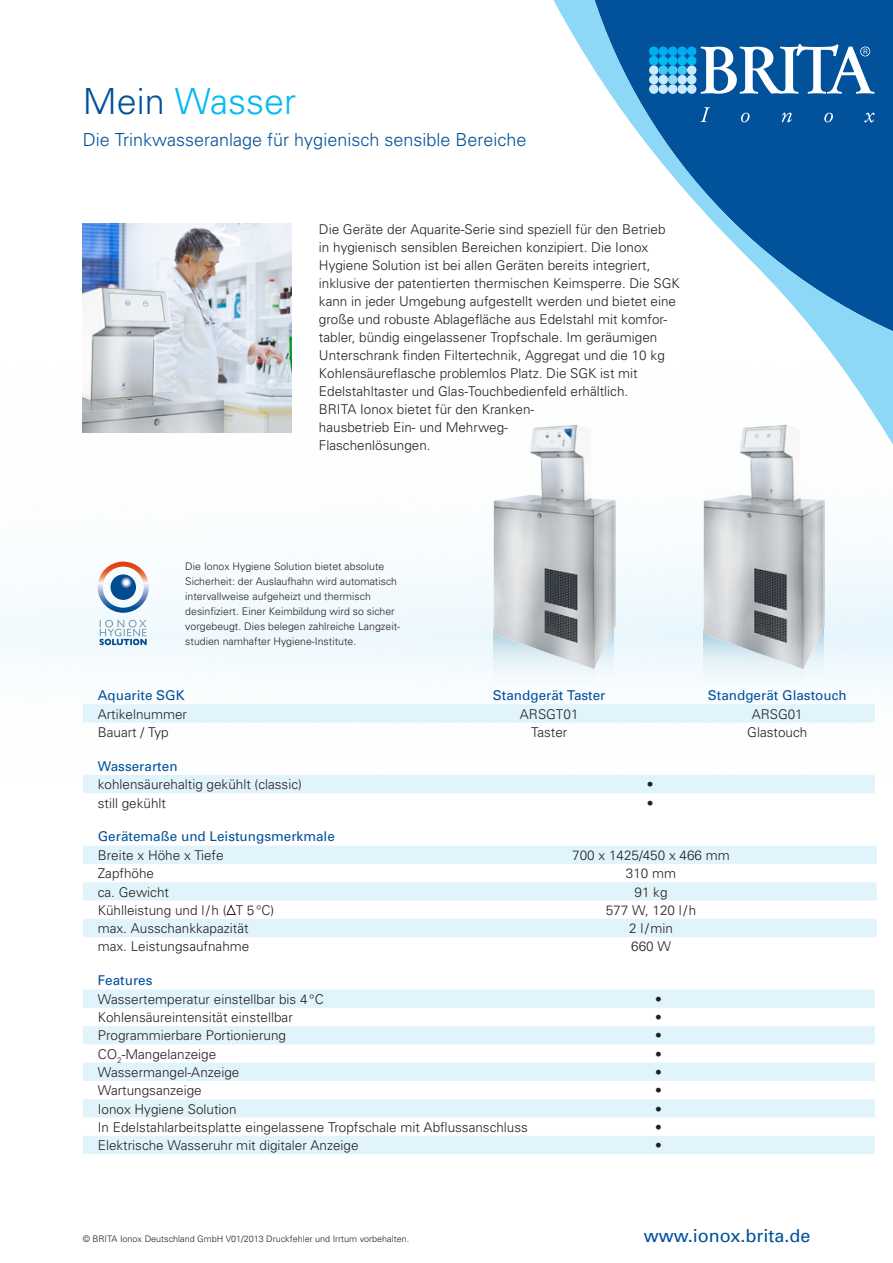
<style>
.page{position:relative;width:893px;height:1263px;background:#fff}
.page>*{position:absolute;margin:0;border:0;box-sizing:border-box;transform-origin:0 0}
.t1{font:300 36px "Univers";color:#00baf1}
.t2{font:300 18px "Univers";color:#01519b}
.t3{font:18px "Univers";color:#01519b}
.t4{font:300 13.5px/18px "Univers";color:#231f20}
.t5{font:13.5px "Univers";color:#01519b}
.t6{font:300 10.5px/15px "Univers";color:#231f20}
.t7{font:300 9px "Univers";color:#231f20}
.s1{color:#01519b}
</style>
<div class="page">
<img style="left:0;top:364px;width:893px;height:359px">
<svg style="left:519px;top:0;width:374px;height:492px"></svg>
<svg style="left:701px;top:44px;width:173px;height:51px"></svg>
<div style="left:649px;top:46px;width:9px;height:10px;background:#00aeef;border-radius:50%"></div>
<div style="left:649px;top:56px;width:9px;height:9px;background:#00baf1;border-radius:50%"></div>
<div style="left:649px;top:65px;width:9px;height:10px;background:#c6eafa;border-radius:50%"></div>
<div style="left:649px;top:75px;width:9px;height:9px;background:#c6eafa;border-radius:50%"></div>
<div style="left:649px;top:84px;width:9px;height:10px;background:#c6eafa;border-radius:50%"></div>
<div style="left:658px;top:46px;width:10px;height:10px;background:#00aeef;border-radius:50%"></div>
<div style="left:658px;top:56px;width:10px;height:9px;background:#00baf1;border-radius:50%"></div>
<div style="left:658px;top:65px;width:10px;height:10px;background:#40c7f4;border-radius:50%"></div>
<div style="left:658px;top:75px;width:10px;height:9px;background:#c6eafa;border-radius:50%"></div>
<div style="left:658px;top:84px;width:10px;height:10px;background:#c6eafa;border-radius:50%"></div>
<div style="left:668px;top:46px;width:9px;height:10px;background:#00aeef;border-radius:50%"></div>
<div style="left:668px;top:56px;width:9px;height:9px;background:#00baf1;border-radius:50%"></div>
<div style="left:668px;top:65px;width:9px;height:10px;background:#40c7f4;border-radius:50%"></div>
<div style="left:668px;top:75px;width:9px;height:9px;background:#8dd7f7;border-radius:50%"></div>
<div style="left:668px;top:84px;width:9px;height:10px;background:#c6eafa;border-radius:50%"></div>
<div style="left:677px;top:46px;width:10px;height:10px;background:#00aeef;border-radius:50%"></div>
<div style="left:677px;top:56px;width:10px;height:9px;background:#00baf1;border-radius:50%"></div>
<div style="left:677px;top:65px;width:10px;height:10px;background:#40c7f4;border-radius:50%"></div>
<div style="left:677px;top:75px;width:10px;height:9px;background:#c6eafa;border-radius:50%"></div>
<div style="left:677px;top:84px;width:10px;height:10px;background:#c6eafa;border-radius:50%"></div>
<div style="left:687px;top:46px;width:9px;height:10px;background:#00aeef;border-radius:50%"></div>
<div style="left:687px;top:56px;width:9px;height:9px;background:#00baf1;border-radius:50%"></div>
<div style="left:687px;top:65px;width:9px;height:10px;background:#c6eafa;border-radius:50%"></div>
<div style="left:687px;top:75px;width:9px;height:9px;background:#c6eafa;border-radius:50%"></div>
<div style="left:687px;top:84px;width:9px;height:10px;background:#c6eafa;border-radius:50%"></div>
<svg style="left:701px;top:107px;width:9px;height:15px"></svg>
<svg style="left:741px;top:113px;width:9px;height:9px"></svg>
<svg style="left:782px;top:113px;width:10px;height:9px"></svg>
<svg style="left:824px;top:113px;width:9px;height:9px"></svg>
<svg style="left:864px;top:113px;width:10px;height:9px"></svg>
<div style="left:802px;top:626px;width:22px;height:77px;background:#f7fbfe"></div>
<div style="left:704px;top:629px;width:99px;height:81px;background:#f7fcfe"></div>
<img style="left:702px;top:425px;width:123px;height:245px">
<div style="left:592px;top:626px;width:22px;height:77px;background:#f7fcfe"></div>
<div style="left:494px;top:629px;width:99px;height:81px;background:#f8fcfe"></div>
<img style="left:492px;top:425px;width:123px;height:245px">
<img style="left:83px;top:224px;width:208px;height:208px">
<img style="left:83px;top:286px;width:144px;height:146px">
<div style="left:95px;top:557px;width:56px;height:94px;background:#f2fafd;border-radius:6px"></div>
<svg style="left:98px;top:562px;width:51px;height:51px"></svg>
<div style="left:110px;top:574px;width:26px;height:26px;background:#004e92;border-radius:50%"></div>
<svg style="left:119px;top:575px;width:13px;height:14px"></svg>
<svg style="left:100px;top:620px;width:47px;height:25px"></svg>
<div style="left:83px;top:775px;width:792px;height:18px;background:#e1f4fc"></div>
<svg style="left:83px;top:989px;width:792px;height:165px;fill:#e1f4fc"></svg>
<svg style="left:83px;top:846px;width:794px;height:91px;fill:#e1f4fc"></svg>
<svg style="left:226px;top:904px;width:10px;height:11px"></svg>
<div style="left:83px;top:704px;width:792px;height:18px;background:#e1f4fc"></div>
<h1 class="t1" style="left:83px;top:80px;width:215px"><span class="s1">Mein</span> Wasser</h1>
<h2 class="t2" style="left:83px;top:129px;width:445px">Die Trinkwasseranlage für hygienisch sensible Bereiche</h2>
<p class="t4" style="left:319px;top:220px;width:362px">Die Geräte der Aquarite-Serie sind speziell für den Betrieb<br>in hygienisch sensiblen Bereichen konzipiert. Die Ionox Hygiene Solution ist bei allen Geräten bereits integriert, inklusive der patentierten thermischen Keimsperre. Die SGK kann in jeder Umgebung aufgestellt werden und bietet eine große und robuste Ablagefläche aus Edelstahl mit komfor&shy;tabler, bündig eingelassener Tropfschale. Im geräumigen Unterschrank finden Filtertechnik, Aggregat und die 10 kg Kohlensäureflasche problemlos Platz. Die SGK ist mit Edelstahltaster und Glas-Touchbedienfeld erhältlich.<br>BRITA Ionox bietet für den Kranken-<br>hausbetrieb Ein- und Mehrweg-<br>Flaschenlösungen.</p>
<p class="t6" style="left:185px;top:558px;width:216px">Die Ionox Hygiene Solution bietet absolute Sicherheit: der Auslaufhahn wird automatisch intervallweise aufgeheizt und thermisch desinfiziert. Einer Keimbildung wird so sicher vorgebeugt. Dies belegen zahlreiche Langzeit&shy;studien namhafter Hygiene-Institute.</p>
<p class="t5" style="left:98px;top:687px;width:89px">Aquarite SGK</p>
<p class="t5" style="left:493px;top:687px;width:114px">Standgerät Taster</p>
<p class="t5" style="left:708px;top:687px;width:140px">Standgerät Glastouch</p>
<p class="t4" style="left:98px;top:704px;width:91px">Artikelnummer</p>
<p class="t4" style="left:520px;top:704px;width:60px">ARSGT01</p>
<p class="t4" style="left:752px;top:704px;width:53px">ARSG01</p>
<p class="t4" style="left:98px;top:723px;width:73px">Bauart / Typ</p>
<p class="t4" style="left:531px;top:723px;width:38px">Taster</p>
<p class="t4" style="left:747px;top:723px;width:62px">Glastouch</p>
<p class="t5" style="left:98px;top:757px;width:81px">Wasserarten</p>
<p class="t4" style="left:98px;top:775px;width:206px">kohlensäurehaltig gekühlt (classic)</p>
<p class="t4" style="left:647px;top:775px;width:8px">•</p>
<p class="t4" style="left:98px;top:793px;width:70px">still gekühlt</p>
<p class="t4" style="left:647px;top:793px;width:8px">•</p>
<p class="t5" style="left:98px;top:828px;width:239px">Gerätemaße und Leistungsmerkmale</p>
<p class="t4" style="left:98px;top:846px;width:127px">Breite x Höhe x Tiefe</p>
<p class="t4" style="left:572px;top:846px;width:159px">700 x 1425/450 x 466 mm</p>
<p class="t4" style="left:98px;top:864px;width:58px">Zapfhöhe</p>
<p class="t4" style="left:626px;top:864px;width:52px">310 mm</p>
<p class="t4" style="left:98px;top:882px;width:73px">ca. Gewicht</p>
<p class="t4" style="left:635px;top:882px;width:35px">91 kg</p>
<p class="t4" style="left:98px;top:901px;width:178px">Kühlleistung und l/h ( T 5°C)</p>
<p class="t4" style="left:606px;top:901px;width:92px">577 W, 120 l/h</p>
<p class="t4" style="left:98px;top:919px;width:152px">max. Ausschankkapazität</p>
<p class="t4" style="left:629px;top:919px;width:45px">2 l/min</p>
<p class="t4" style="left:98px;top:937px;width:153px">max. Leistungsaufnahme</p>
<p class="t4" style="left:631px;top:937px;width:41px">660 W</p>
<p class="t5" style="left:98px;top:972px;width:56px">Features</p>
<p class="t4" style="left:98px;top:990px;width:227px">Wassertemperatur einstellbar bis 4°C</p>
<p class="t4" style="left:655px;top:990px;width:8px">•</p>
<p class="t4" style="left:98px;top:1008px;width:197px">Kohlensäureintensität einstellbar</p>
<p class="t4" style="left:655px;top:1008px;width:8px">•</p>
<p class="t4" style="left:98px;top:1026px;width:190px">Programmierbare Portionierung</p>
<p class="t4" style="left:655px;top:1026px;width:8px">•</p>
<p class="t4" style="left:98px;top:1044px;width:120px">CO<sub>2</sub>-Mangelanzeige</p>
<p class="t4" style="left:655px;top:1044px;width:8px">•</p>
<p class="t4" style="left:98px;top:1063px;width:143px">Wassermangel-Anzeige</p>
<p class="t4" style="left:655px;top:1063px;width:8px">•</p>
<p class="t4" style="left:98px;top:1081px;width:106px">Wartungsanzeige</p>
<p class="t4" style="left:655px;top:1081px;width:8px">•</p>
<p class="t4" style="left:98px;top:1099px;width:140px">Ionox Hygiene Solution</p>
<p class="t4" style="left:655px;top:1099px;width:8px">•</p>
<p class="t4" style="left:98px;top:1118px;width:432px">In Edelstahlarbeitsplatte eingelassene Tropfschale mit Abflussanschluss</p>
<p class="t4" style="left:655px;top:1118px;width:8px">•</p>
<p class="t4" style="left:98px;top:1136px;width:262px">Elektrische Wasseruhr mit digitaler Anzeige</p>
<p class="t4" style="left:655px;top:1136px;width:8px">•</p>
<p class="t7" style="left:98px;top:1106px;width:81px">• Serienausstattung</p>
<p class="t7" style="left:189px;top:1106px;width:39px">° optional</p>
<p class="t7" style="left:83px;top:1233px;width:328px">© BRITA Ionox Deutschland GmbH V01/2013 Druckfehler und Irrtum vorbehalten.</p>
<h2 class="t3" style="left:644px;top:1224px;width:168px">www.ionox.brita.de</h2>
</div>
